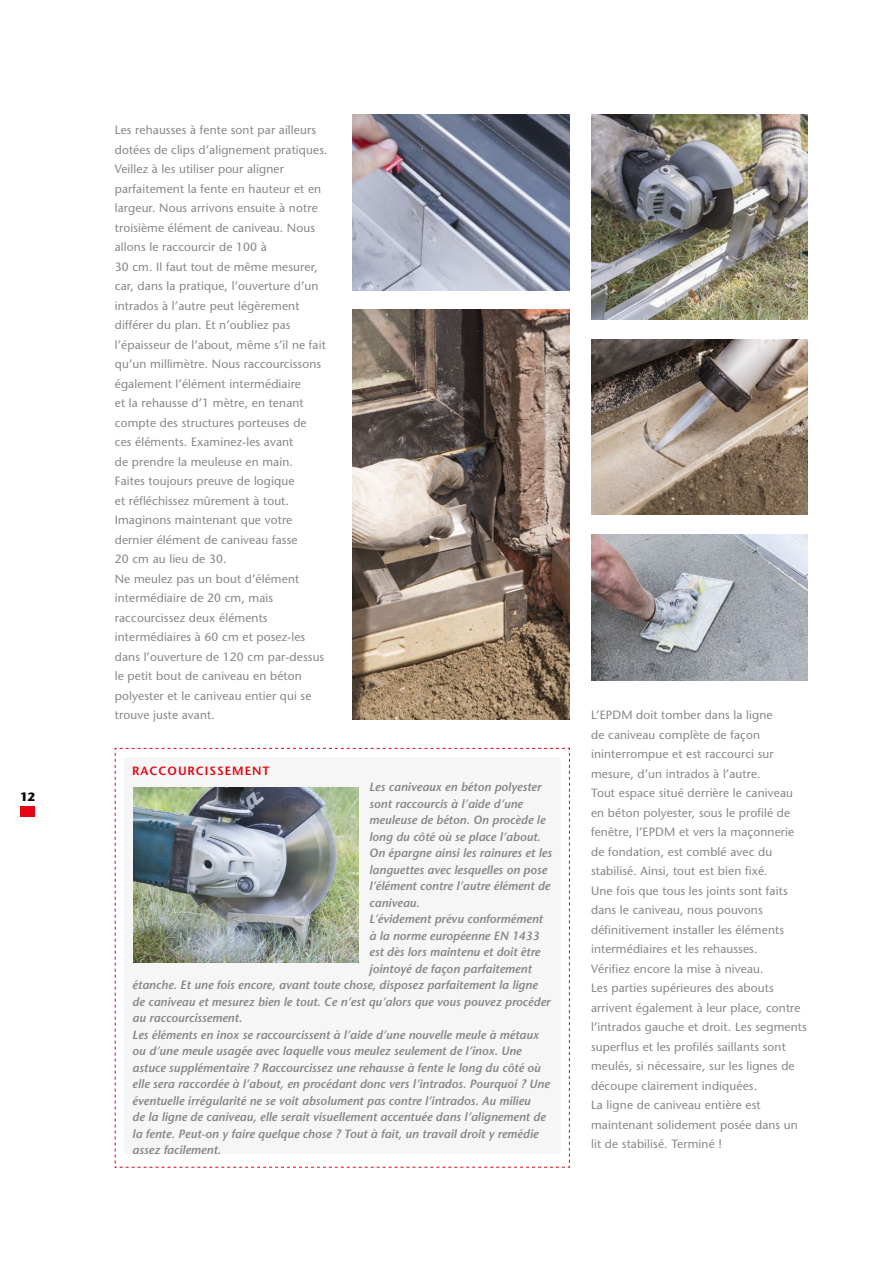
<style>
.page{position:relative;width:893px;height:1263px;background:#fff}
.page>*{position:absolute;margin:0;border:0;box-sizing:border-box;transform-origin:0 0}
.t1{font:12px/19.5px "Stone Sans";letter-spacing:.01em;color:#878787}
.t2{font:italic 600 12px "Stone Sans";color:#878787}
.t3{font:600 12px "Stone Sans";letter-spacing:.08em;color:#e30613}
.t4{font:700 12px "Stone Sans";color:#000}
</style>
<div class="page">
<img style="left:353px;top:115px;width:217px;height:175px">
<img style="left:591px;top:339px;width:217px;height:176px">
<img style="left:591px;top:534px;width:217px;height:146px">
<img style="left:353px;top:310px;width:217px;height:409px">
<img style="left:591px;top:115px;width:217px;height:205px">
<hr style="left:20px;top:806px;width:4px;height:11px;background:#e30613">
<hr style="left:26px;top:806px;width:4px;height:11px;background:#e30613">
<hr style="left:31px;top:806px;width:4px;height:11px;background:#e30613">
<svg style="left:114px;top:748px;width:456px;height:420px"></svg>
<img style="left:133px;top:787px;width:226px;height:176px">
<p class="t4" style="left:20px;top:789px;width:17px">12</p>
<p class="t1" style="left:115px;top:120px;width:214px">Les rehausses à fente sont par ailleurs dotées de clips d’alignement pratiques.<br>Veillez à les utiliser pour aligner parfaitement la fente en hauteur et en largeur. Nous arrivons ensuite à notre troisième élément de caniveau. Nous allons le raccourcir de 100 à<br>30 cm. Il faut tout de même mesurer, car, dans la pratique, l’ouverture d’un intrados à l’autre peut légèrement différer du plan. Et n’oubliez pas l’épaisseur de l’about, même s’il ne fait qu’un millimètre. Nous raccourcissons également l’élément intermédiaire<br>et la rehausse d’1 mètre, en tenant compte des structures porteuses de<br>ces éléments. Examinez-les avant<br>de prendre la meuleuse en main.<br>Faites toujours preuve de logique<br>et réfléchissez mûrement à tout.<br>Imaginons maintenant que votre dernier élément de caniveau fasse<br>20 cm au lieu de 30.<br>Ne meulez pas un bout d’élément intermédiaire de 20 cm, mais raccourcissez deux éléments intermédiaires à 60 cm et posez-les dans l’ouverture de 120 cm par-dessus le petit bout de caniveau en béton polyester et le caniveau entier qui se trouve juste avant.</p>
<p class="t3" style="left:132px;top:763px;width:139px">RACCOURCISSEMENT</p>
<p class="t2" style="left:369px;top:779px;width:173px">Les caniveaux en béton polyester</p>
<p class="t2" style="left:369px;top:796px;width:155px">sont raccourcis à l’aide d’une</p>
<p class="t2" style="left:369px;top:812px;width:178px">meuleuse de béton. On procède le</p>
<p class="t2" style="left:369px;top:829px;width:173px">long du côté où se place l’about.</p>
<p class="t2" style="left:369px;top:845px;width:184px">On épargne ainsi les rainures et les</p>
<p class="t2" style="left:369px;top:862px;width:179px">languettes avec lesquelles on pose</p>
<p class="t2" style="left:369px;top:878px;width:182px">l’élément contre l’autre élément de</p>
<p class="t2" style="left:369px;top:895px;width:52px">caniveau.</p>
<p class="t2" style="left:369px;top:911px;width:175px">L’évidement prévu conformément</p>
<p class="t2" style="left:369px;top:928px;width:172px">à la norme européenne EN 1433</p>
<p class="t2" style="left:369px;top:944px;width:172px">est dès lors maintenu et doit être</p>
<p class="t2" style="left:369px;top:961px;width:164px">jointoyé de façon parfaitement</p>
<p class="t2" style="left:132px;top:977px;width:407px">étanche. Et une fois encore, avant toute chose, disposez parfaitement la ligne</p>
<p class="t2" style="left:132px;top:994px;width:420px">de caniveau et mesurez bien le tout. Ce n’est qu’alors que vous pouvez procéder</p>
<p class="t2" style="left:132px;top:1010px;width:111px">au raccourcissement.</p>
<p class="t2" style="left:132px;top:1027px;width:408px">Les éléments en inox se raccourcissent à l’aide d’une nouvelle meule à métaux</p>
<p class="t2" style="left:132px;top:1043px;width:391px">ou d’une meule usagée avec laquelle vous meulez seulement de l’inox. Une</p>
<p class="t2" style="left:132px;top:1060px;width:410px">astuce supplémentaire ? Raccourcissez une rehausse à fente le long du côté où</p>
<p class="t2" style="left:132px;top:1076px;width:419px">elle sera raccordée à l’about, en procédant donc vers l’intrados. Pourquoi ? Une</p>
<p class="t2" style="left:132px;top:1093px;width:400px">éventuelle irrégularité ne se voit absolument pas contre l’intrados. Au milieu</p>
<p class="t2" style="left:132px;top:1109px;width:415px">de la ligne de caniveau, elle serait visuellement accentuée dans l’alignement de</p>
<p class="t2" style="left:132px;top:1126px;width:408px">la fente. Peut-on y faire quelque chose ? Tout à fait, un travail droit y remédie</p>
<p class="t2" style="left:132px;top:1142px;width:90px">assez facilement.</p>
<p class="t1" style="left:591px;top:705px;width:217px">L’EPDM doit tomber dans la ligne<br>de caniveau complète de façon ininterrompue et est raccourci sur mesure, d’un intrados à l’autre.<br>Tout espace situé derrière le caniveau en béton polyester, sous le profilé de fenêtre, l’EPDM et vers la maçonnerie de fondation, est comblé avec du stabilisé. Ainsi, tout est bien fixé.<br>Une fois que tous les joints sont faits dans le caniveau, nous pouvons définitivement installer les éléments intermédiaires et les rehausses.<br>Vérifiez encore la mise à niveau.<br>Les parties supérieures des abouts arrivent également à leur place, contre l’intrados gauche et droit. Les segments superflus et les profilés saillants sont meulés, si nécessaire, sur les lignes de découpe clairement indiquées.<br>La ligne de caniveau entière est maintenant solidement posée dans un lit de stabilisé. Terminé !</p>
</div>
